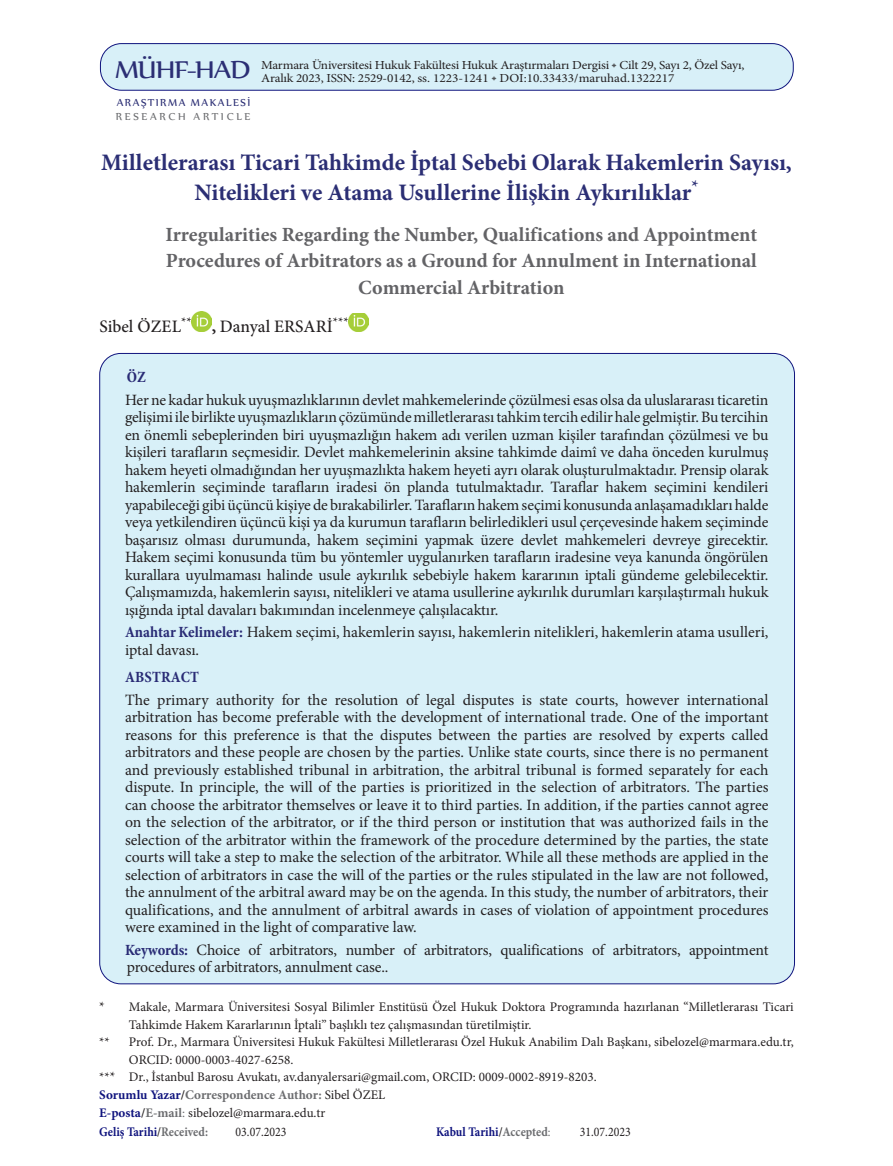
<style>
.page{position:relative;width:893px;height:1166px;background:#fff}
.page>*{position:absolute;margin:0;border:0;box-sizing:border-box;transform-origin:0 0}
.t1{font:29.75px "Nyala";letter-spacing:-.04em;color:#2b2e74;scale:1.08 1}
.t2{font:700 23.62px/29.8px "Minion Pro";color:#2b2e74;text-align:center}
.h1_1{font:700 20.12px/26.2px "Minion Pro";letter-spacing:-.005em;color:#636366;text-align:center}
.author{font:500 17.5px "Minion Pro";color:#231f20}
.AbstractTxtTR{font:15.75px/17.5px "Minion Pro";letter-spacing:-.01em;color:#231f20;text-align:justify}
.AbstractH{font:700 condensed 15.75px "Minion Pro";letter-spacing:.01em;color:#292b75}
.AUHTHOR_DETAY{font:13.12px/17.5px "Minion Pro";color:#231f20}
.footnotes{font:13.12px/17.5px "Minion Pro";color:#231f20}
.authorDetayContact{font:700 13.12px "Minion Pro";color:#6c6d70}
.TabloTxt{font:700 13.12px "Minion Pro";color:#10147e;scale:.9 1}
.authorDetayContact-2{font:13.12px "Minion Pro";letter-spacing:-.005em;color:#231f20}
.TabloTxt-2{font:13.12px "Minion Pro";color:#231f20;scale:.9 1}
.t3{font:12.25px "Minion Pro";letter-spacing:-.015em;color:#231f20;scale:1.08 1}
.t4{font:12.25px "Nyala";letter-spacing:.12em;color:#2b2e74}
.t5{font:12.25px "Nyala";letter-spacing:.22em;color:#6c6d70}
.s1{font-family:"Nyala"}
.s2{font-weight:700}
.s3{font-weight:700;font-stretch:condensed;color:#292b75}
.s4{font-size:14px}
.s5{color:#10147e}
.s6{color:#231f20}
.s7{font-weight:400;color:#231f20}
.s8{font-weight:700;color:#10147e}
.s9{font-weight:700;color:#6c6d70}
.s10{color:#6c6d70}
.s11{font-weight:400;color:#6c6d70}
</style>
<div class="page">
<div style="left:100px;top:44px;width:693px;height:46px;background:#d8f0f8;border-radius:21px"></div>
<div style="left:100px;top:43px;width:694px;height:48px;border:1px solid #10147e;border-radius:21px"></div>
<div style="left:100px;top:353px;width:694px;height:631px;background:#d8f0f8;border-radius:21px"></div>
<img style="left:192px;top:312px;width:20px;height:20px">
<img style="left:349px;top:313px;width:20px;height:18px">
<h1 class="t1" style="left:115px;top:51px;width:127px">MÜHF-HAD</h1>
<p class="t4" style="left:117px;top:95px;width:135px">ARAŞTIRMA MAKALESI</p>
<p class="t5" style="left:116px;top:109px;width:136px">RESEARCH ARTICLE</p>
<p class="t3" style="left:261px;top:57px;width:449px">Marmara Üniversitesi Hukuk Fakültesi Hukuk Araştırmaları Dergisi <span class="s1">•</span> Cilt 29, Sayı 2, Özel Sayı,</p>
<p class="t3" style="left:261px;top:70px;width:384px">Aralık 2023, ISSN: 2529-0142, ss. 1223-1241 <span class="s1">•</span> DOI:10.33433/maruhad.1322217</p>
<p class="t2" style="left:101px;top:148px;width:692px">Milletlerarası Ticari Tahkimde İptal Sebebi Olarak Hakemlerin Sayısı,<br>Nitelikleri ve Atama Usullerine İlişkin Aykırılıklar<sup>*</sup></p>
<p class="h1_1" style="left:165px;top:221px;width:593px">Irregularities Regarding the Number, Qualifications and Appointment<br>Procedures of Arbitrators as a Ground for Annulment in International<br>Commercial Arbitration</p>
<p class="author" style="left:99px;top:314px;width:251px">Sibel ÖZEL<sup>**</sup> <span class="s2">,</span> Danyal ERSARİ<sup>***</sup></p>
<p class="AbstractH" style="left:127px;top:366px;width:21px">ÖZ</p>
<p class="AbstractTxtTR" style="left:125px;top:391px;width:645px">Her ne kadar hukuk uyuşmazlıklarının devlet mahkemelerinde çözülmesi esas olsa da uluslararası ticaretin gelişimi ile birlikte uyuşmazlıkların çözümünde milletlerarası tahkim tercih edilir hale gelmiştir. Bu tercihin en önemli sebeplerinden biri uyuşmazlığın hakem adı verilen uzman kişiler tarafından çözülmesi ve bu kişileri tarafların seçmesidir. Devlet mahkemelerinin aksine tahkimde daimî ve daha önceden kurulmuş hakem heyeti olmadığından her uyuşmazlıkta hakem heyeti ayrı olarak oluşturulmaktadır. Prensip olarak hakemlerin seçiminde tarafların iradesi ön planda tutulmaktadır. Taraflar hakem seçimini kendileri yapabileceği gibi üçüncü kişiye de bırakabilirler. Tarafların hakem seçimi konusunda anlaşamadıkları halde veya yetkilendiren üçüncü kişi ya da kurumun tarafların belirledikleri usul çerçevesinde hakem seçiminde başarısız olması durumunda, hakem seçimini yapmak üzere devlet mahkemeleri devreye girecektir.<br>Hakem seçimi konusunda tüm bu yöntemler uygulanırken tarafların iradesine veya kanunda öngörülen kurallara uyulmaması halinde usule aykırılık sebebiyle hakem kararının iptali gündeme gelebilecektir.<br>Çalışmamızda, hakemlerin sayısı, nitelikleri ve atama usullerine aykırılık durumları karşılaştırmalı hukuk ışığında iptal davaları bakımından incelenmeye çalışılacaktır.</p>
<p class="AbstractTxtTR" style="left:125px;top:623px;width:645px"><span class="s3">Anahtar Kelimeler:</span> Hakem seçimi, hakemlerin sayısı, hakemlerin nitelikleri, hakemlerin atama usulleri, iptal davası.</p>
<p class="AbstractH" style="left:125px;top:666px;width:75px">ABSTRACT</p>
<p class="AbstractTxtTR" style="left:125px;top:691px;width:645px">The primary authority for the resolution of legal disputes is state courts, however international arbitration has become preferable with the development of international trade. One of the important reasons for this preference is that the disputes between the parties are resolved by experts called arbitrators and these people are chosen by the parties. Unlike state courts, since there is no permanent and previously established tribunal in arbitration, the arbitral tribunal is formed separately for each dispute. In principle, the will of the parties is prioritized in the selection of arbitrators. The parties can choose the arbitrator themselves or leave it to third parties. In addition, if the parties cannot agree on the selection of the arbitrator, or if the third person or institution that was authorized fails in the selection of the arbitrator within the framework of the procedure determined by the parties, the state courts will take a step to make the selection of the arbitrator. While all these methods are applied in the selection of arbitrators in case the will of the parties or the rules stipulated in the law are not followed, the annulment of the arbitral award may be on the agenda. In this study, the number of arbitrators, their qualifications, and the annulment of arbitral awards in cases of violation of appointment procedures were examined in the light of comparative law.</p>
<p class="AbstractTxtTR" style="left:125px;top:941px;width:645px"><span class="s3">Keywords:</span> Choice of arbitrators, number of arbitrators, qualifications of arbitrators, appointment procedures of arbitrators, annulment case..</p>
<p class="footnotes" style="left:129px;top:998px;width:666px;text-indent:-30px"><span class="s4">*</span> Makale, Marmara Üniversitesi Sosyal Bilimler Enstitüsü Özel Hukuk Doktora Programında hazırlanan “Milletlerarası Ticari<br>Tahkimde Hakem Kararlarının İptali” başlıklı tez çalışmasından türetilmiştir.</p>
<p class="AUHTHOR_DETAY" style="left:99px;top:1033px;width:12px">**</p>
<p class="AUHTHOR_DETAY" style="left:129px;top:1033px;width:666px">Prof. Dr., Marmara Üniversitesi Hukuk Fakültesi Milletlerarası Özel Hukuk Anabilim Dalı Başkanı, sibelozel@marmara.edu.tr,<br>ORCID: 0000-0003-4027-6258.</p>
<p class="AUHTHOR_DETAY" style="left:99px;top:1068px;width:499px">**<span class="s4">*</span> Dr., İstanbul Barosu Avukatı, av.danyalersari@gmail.com, ORCID: 0009-0002-8919-8203.</p>
<p class="authorDetayContact" style="left:99px;top:1085px;width:287px"><span class="s5">Sorumlu Yazar</span><span class="s6">/</span>Correspondence Author: <span class="s7">Sibel ÖZEL</span></p>
<p class="authorDetayContact-2" style="left:99px;top:1104px;width:228px"><span class="s8">E-posta</span><span class="s2">/</span><span class="s9">E-mail</span><span class="s10">:</span> sibelozel@marmara.edu.tr</p>
<p class="TabloTxt" style="left:99px;top:1122px;width:122px">Geliş Tarihi<span class="s6">/</span><span class="s10">Received:</span></p>
<p class="TabloTxt-2" style="left:236px;top:1123px;width:58px">03.07.2023</p>
<p class="TabloTxt" style="left:436px;top:1122px;width:129px">Kabul Tarihi<span class="s6">/</span><span class="s10">Accepted</span><span class="s11">:</span></p>
<p class="TabloTxt-2" style="left:580px;top:1123px;width:58px">31.07.2023</p>
</div>
